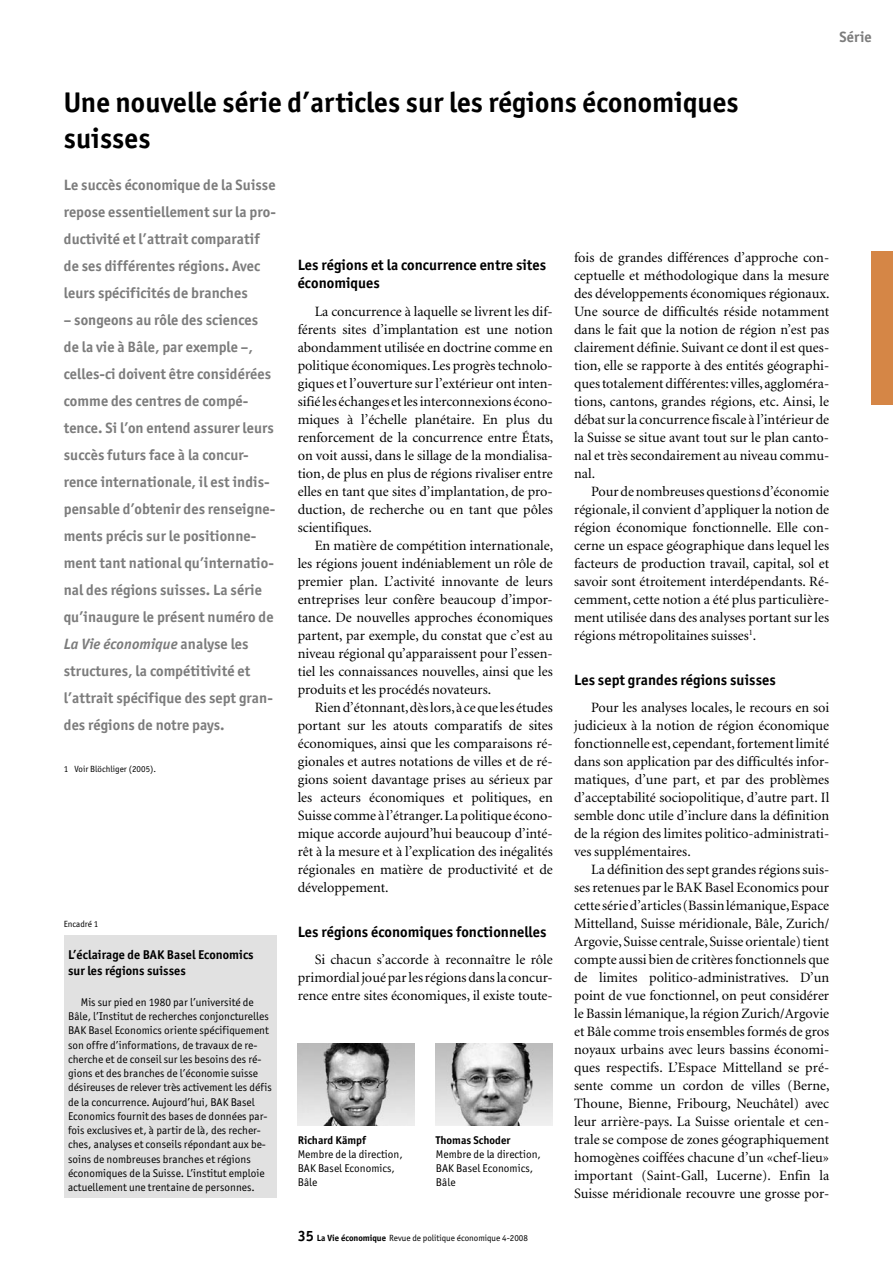
<style>
.page{position:relative;width:893px;height:1263px;background:#fff}
.page>*{position:absolute;margin:0;border:0;box-sizing:border-box;transform-origin:0 0}
._01_Titel{font:700 28.5px/36px "Officina San ITC";letter-spacing:.005em;color:#000}
._02_Vorspann{font:700 15px/27px "Officina San ITC";letter-spacing:.005em;color:#7c7c7c}
._04_Zwischentitel_1{font:700 15px/18px "Officina San ITC";letter-spacing:.005em;color:#000}
.Rubriktitel_links{font:700 15px "Officina San ITC";letter-spacing:.005em;color:#7c7c7c}
._03_Grundschrift{font:14.25px/18px "Minion";color:#000;text-align:justify}
._10_Kasten-Titel{font:700 12.75px/16.5px "Officina San ITC";letter-spacing:.005em;color:#000}
._12_Kasten-Text{font:11.25px/14.2px "Officina San ITC";letter-spacing:.005em;color:#000}
.Autor{font:11.25px/14.2px "Officina San ITC";letter-spacing:.005em;color:#000}
.Autor-fett{font:700 11.25px "Officina San ITC";letter-spacing:.005em;color:#000}
._09_Fussnote{font:9px "Officina San ITC";color:#000}
._06_Abbildungen{font:9px "Officina San ITC";color:#000}
.s1{font-style:italic}
.s2{font-weight:700;font-size:15px}
.s3{font-weight:700}
</style>
<div class="page">
<div style="left:872px;top:252px;width:21px;height:153px;background:#d58646"></div>
<img style="left:298px;top:1044px;width:117px;height:82px">
<img style="left:436px;top:1044px;width:117px;height:82px">
<div style="left:64px;top:935px;width:212px;height:262px;background:#e1e1e1"></div>
<p class="Rubriktitel_links" style="left:839px;top:27px;width:34px">Série</p>
<p class="_01_Titel" style="left:64px;top:84px;width:676px">Une nouvelle série d’articles sur les régions économiques suisses</p>
<p class="_02_Vorspann" style="left:64px;top:172px;width:214px">Le succès économique de la Suisse repose essentiellement sur la pro&shy;ductivité et l’attrait comparatif de ses différentes régions. Avec leurs spécificités de branches</p>
<p class="_02_Vorspann" style="left:64px;top:307px;width:213px">– songeons au rôle des sciences de la vie à Bâle, par exemple –, celles-ci doivent être considérées comme des centres de compé&shy;tence. Si l’on entend assurer leurs succès futurs face à la concur&shy;rence internationale, il est indis&shy;pensable d’obtenir des renseigne&shy;ments précis sur le positionne&shy;ment tant national qu’internatio&shy;nal des régions suisses. La série qu’inaugure le présent numéro de<br><span class="s1">La Vie économique</span> analyse les structures, la compétitivité et l’attrait spécifique des sept gran&shy;des régions de notre pays.</p>
<p class="_09_Fussnote" style="left:64px;top:764px;width:94px">1 Voir Blöchliger (2005).</p>
<p class="_06_Abbildungen" style="left:64px;top:919px;width:36px">Encadré 1</p>
<p class="_10_Kasten-Titel" style="left:68px;top:946px;width:187px">L’éclairage de BAK Basel Economics sur les régions suisses</p>
<p class="_12_Kasten-Text" style="left:68px;top:995px;width:205px;text-indent:13px">Mis sur pied en 1980 par l’université de Bâle, l’Institut de recherches conjoncturelles BAK Basel Economics oriente spécifiquement son offre d’informations, de travaux de re&shy;cherche et de conseil sur les besoins des ré&shy;gions et des branches de l’économie suisse désireuses de relever très activement les défis de la concurrence. Aujourd’hui, BAK Basel Economics fournit des bases de données par&shy;fois exclusives et, à partir de là, des recher&shy;ches, analyses et conseils répondant aux be&shy;soins de nombreuses branches et régions économiques de la Suisse. L’institut emploie actuellement une trentaine de personnes.</p>
<p class="_04_Zwischentitel_1" style="left:298px;top:256px;width:250px">Les régions et la concurrence entre sites économiques</p>
<p class="_03_Grundschrift" style="left:298px;top:302px;width:257px;text-indent:17px">La concurrence à laquelle se livrent les dif&shy;férents sites d’implantation est une notion abondamment utilisée en doctrine comme en politique économiques. Les progrès technolo&shy;giques et l’ouverture sur l’extérieur ont inten&shy;sifié les échanges et les interconnexions écono&shy;miques à l’échelle planétaire. En plus du renforcement de la concurrence entre États, on voit aussi, dans le sillage de la mondialisa&shy;tion, de plus en plus de régions rivaliser entre elles en tant que sites d’implantation, de pro&shy;duction, de recherche ou en tant que pôles scientifiques.</p>
<p class="_03_Grundschrift" style="left:298px;top:536px;width:257px;text-indent:17px">En matière de compétition internationale, les régions jouent indéniablement un rôle de premier plan. L’activité innovante de leurs entreprises leur confère beaucoup d’impor&shy;tance. De nouvelles approches économiques partent, par exemple, du constat que c’est au niveau régional qu’apparaissent pour l’essen&shy;tiel les connaissances nouvelles, ainsi que les produits et les procédés novateurs.</p>
<p class="_03_Grundschrift" style="left:298px;top:698px;width:257px;text-indent:17px">Rien d’étonnant, dès lors, à ce que les études portant sur les atouts comparatifs de sites économiques, ainsi que les comparaisons ré&shy;gionales et autres notations de villes et de ré&shy;gions soient davantage prises au sérieux par les acteurs économiques et politiques, en Suisse comme à l’étranger. La politique écono&shy;mique accorde aujourd’hui beaucoup d’inté&shy;rêt à la mesure et à l’explication des inégalités régionales en matière de productivité et de développement.</p>
<p class="_04_Zwischentitel_1" style="left:298px;top:922px;width:250px">Les régions économiques fonctionnelles</p>
<p class="_03_Grundschrift" style="left:298px;top:950px;width:257px;text-indent:17px">Si chacun s’accorde à reconnaître le rôle primordial joué par les régions dans la concur&shy;rence entre sites économiques, il existe toute-</p>
<p class="Autor-fett" style="left:298px;top:1133px;width:70px">Richard Kämpf</p>
<p class="Autor" style="left:298px;top:1147px;width:107px">Membre de la direction,<br>BAK Basel Economics,<br>Bâle</p>
<p class="Autor-fett" style="left:436px;top:1133px;width:76px">Thomas Schoder</p>
<p class="Autor" style="left:436px;top:1147px;width:107px">Membre de la direction,<br>BAK Basel Economics,<br>Bâle</p>
<p class="_09_Fussnote" style="left:298px;top:1232px;width:232px"><span class="s2">35</span> <span class="s3">La Vie économique</span> Revue de politique économique 4-2008</p>
<p class="_03_Grundschrift" style="left:574px;top:248px;width:257px">fois de grandes différences d’approche con&shy;ceptuelle et méthodologique dans la mesure des développements économiques régionaux.<br>Une source de difficultés réside notamment dans le fait que la notion de région n’est pas clairement définie. Suivant ce dont il est ques&shy;tion, elle se rapporte à des entités géographi&shy;ques totalement différentes: villes, aggloméra&shy;tions, cantons, grandes régions, etc. Ainsi, le débat sur la concurrence fiscale à l’intérieur de la Suisse se situe avant tout sur le plan canto&shy;nal et très secondairement au niveau commu&shy;nal.</p>
<p class="_03_Grundschrift" style="left:574px;top:482px;width:257px;text-indent:17px">Pour de nombreuses questions d’économie régionale, il convient d’appliquer la notion de région économique fonctionnelle. Elle con&shy;cerne un espace géographique dans lequel les facteurs de production travail, capital, sol et savoir sont étroitement interdépendants. Ré&shy;cemment, cette notion a été plus particulière&shy;ment utilisée dans des analyses portant sur les régions métropolitaines suisses<sup>1</sup>.</p>
<p class="_04_Zwischentitel_1" style="left:574px;top:670px;width:203px">Les sept grandes régions suisses</p>
<p class="_03_Grundschrift" style="left:574px;top:698px;width:257px;text-indent:17px">Pour les analyses locales, le recours en soi judicieux à la notion de région économique fonctionnelle est, cependant, fortement limité dans son application par des difficultés infor&shy;matiques, d’une part, et par des problèmes d’acceptabilité sociopolitique, d’autre part. Il semble donc utile d’inclure dans la définition de la région des limites politico-administrati&shy;ves supplémentaires.</p>
<p class="_03_Grundschrift" style="left:574px;top:860px;width:257px;text-indent:17px">La définition des sept grandes régions suis&shy;ses retenues par le BAK Basel Economics pour cette série d’articles (Bassin lémanique, Espace Mittelland, Suisse méridionale, Bâle, Zurich/ Argovie, Suisse centrale, Suisse orientale) tient compte aussi bien de critères fonctionnels que de limites politico-administratives. D’un point de vue fonctionnel, on peut considérer le Bassin lémanique, la région Zurich/Argovie et Bâle comme trois ensembles formés de gros noyaux urbains avec leurs bassins économi&shy;ques respectifs. L’Espace Mittelland se pré&shy;sente comme un cordon de villes (Berne, Thoune, Bienne, Fribourg, Neuchâtel) avec leur arrière-pays. La Suisse orientale et cen&shy;trale se compose de zones géographiquement homogènes coiffées chacune d’un «chef-lieu» important (Saint-Gall, Lucerne). Enfin la Suisse méridionale recouvre une grosse por-</p>
</div>
